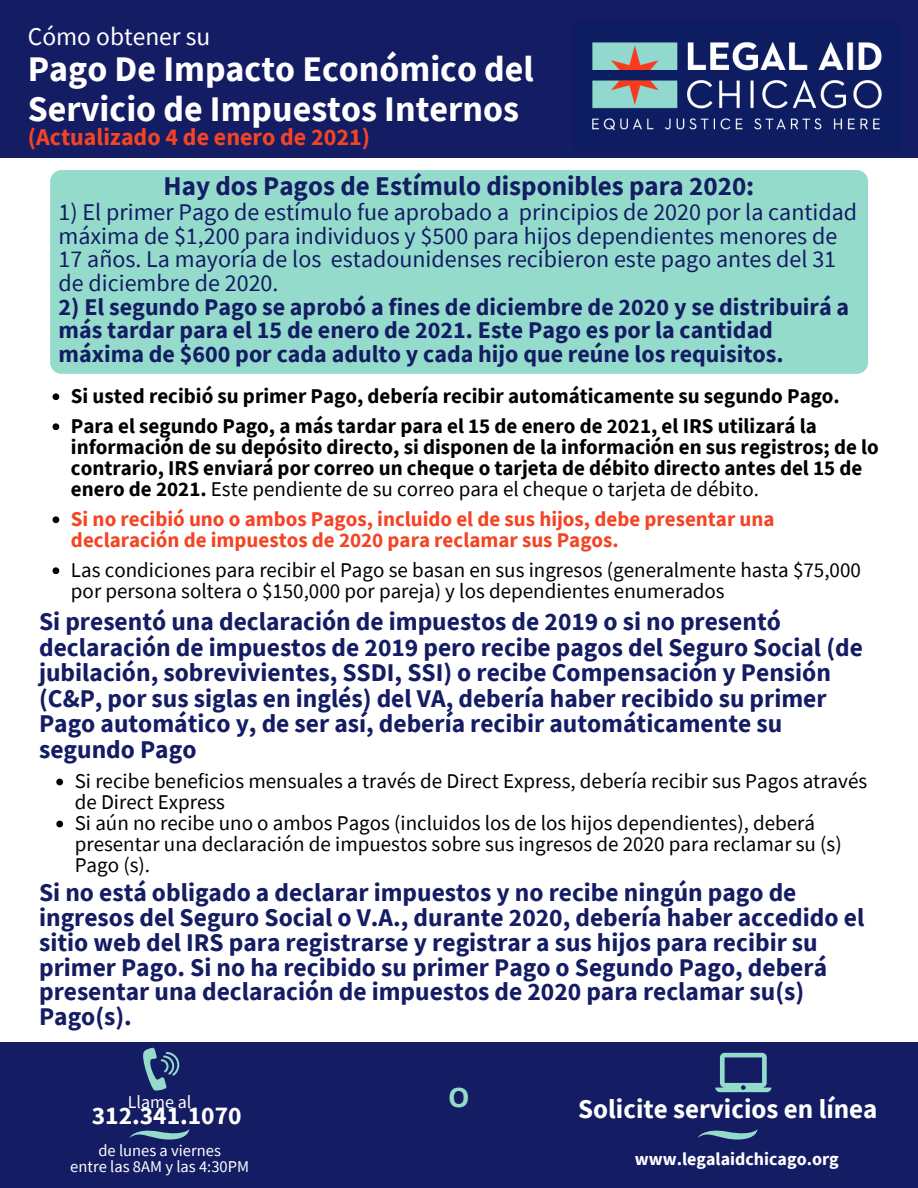
<style>
.page{position:relative;width:918px;height:1188px;background:#fff}
.page>*{position:absolute;margin:0;border:0;box-sizing:border-box;transform-origin:0 0}
.t1{font:700 36px/39.3px "Source Sans Pro";color:#fff}
.t2{font:700 27px "Source Sans Pro";color:#141c64}
.t3{font:700 27px "Source Sans Pro";color:#fff}
.t4{font:700 27px "Open Sans";color:#94dbcb}
.t5{font:700 25.5px/25.5px "Source Sans Pro";color:#141c64}
.t6{font:25.5px "Source Sans Pro";color:#fff}
.t7{font:700 25.5px "Source Sans Pro";color:#fff}
.t8{font:24px/23.7px "Source Sans Pro";color:#141c64}
.t9{font:700 24px/23.7px "Source Sans Pro";color:#141c64}
.t10{font:700 24px "Source Sans Pro";color:#f44424}
.t11{font:21px/21px "Source Sans Pro";color:#000}
.t12{font:700 21px/21px "Source Sans Pro";color:#000}
.t13{font:700 21px/21px "Source Sans Pro";color:#f44424}
.t14{font:700 18px "Source Sans Pro";color:#fff}
.t15{font:18px "Source Sans Pro";color:#fff}
.t16{font:16.5px "Source Sans Pro";color:#fff}
.s1{font-weight:400}
</style>
<div class="page">
<div style="left:0;top:0;width:918px;height:159px;background:#141c64"></div>
<div style="left:0;top:1031px;width:918px;height:157px;background:#141c64"></div>
<div style="left:0;top:158px;width:918px;height:884px;background:#fff"></div>
<img style="left:592px;top:42px;width:290px;height:89px">
<svg style="left:698px;top:1129px;width:60px;height:11px"></svg>
<svg style="left:715px;top:1053px;width:56px;height:39px"></svg>
<svg style="left:143px;top:1047px;width:36px;height:44px"></svg>
<svg style="left:129px;top:1129px;width:61px;height:11px"></svg>
<div style="left:50px;top:170px;width:818px;height:204px;background:#94dbcb;border-radius:11px"></div>
<svg style="left:53px;top:393px;width:6px;height:7px"></svg>
<svg style="left:53px;top:423px;width:6px;height:7px"></svg>
<svg style="left:53px;top:516px;width:6px;height:7px"></svg>
<svg style="left:53px;top:567px;width:6px;height:7px"></svg>
<svg style="left:56px;top:779px;width:7px;height:6px"></svg>
<svg style="left:56px;top:821px;width:7px;height:6px"></svg>
<p class="t6" style="left:28px;top:20px;width:184px">Cómo obtener su</p>
<p class="t1" style="left:28px;top:49px;width:508px">Pago De Impacto Económico del<br>Servicio de Impuestos Internos</p>
<p class="t10" style="left:28px;top:121px;width:344px">(Actualizado 4 de enero de 2021)</p>
<p class="t2" style="left:164px;top:169px;width:592px">Hay dos Pagos de Estímulo disponibles para 2020:</p>
<p class="t8" style="left:59px;top:200px;width:800px">1) El primer Pago de estímulo fue aprobado a principios de 2020 por la cantidad máxima de $1,200 para individuos y $500 para hijos dependientes menores de 17 años. La mayoría de los estadounidenses recibieron este pago antes del 31 de diciembre de 2020.</p>
<p class="t9" style="left:59px;top:294px;width:792px">2) El segundo Pago se aprobó a fines de diciembre de 2020 y se distribuirá a más tardar para el 15 de enero de 2021. Este Pago es por la cantidad máxima de $600 por cada adulto y cada hijo que reúne los requisitos.</p>
<p class="t12" style="left:71px;top:385px;width:770px">Si usted recibió su primer Pago, debería recibir automáticamente su segundo Pago.</p>
<p class="t12" style="left:71px;top:415px;width:809px">Para el segundo Pago, a más tardar para el 15 de enero de 2021, el IRS utilizará la información de su depósito directo, si disponen de la información en sus registros; de lo contrario, IRS enviará por correo un cheque o tarjeta de débito directo antes del 15 de enero de 2021. <span class="s1">Este pendiente de su correo para el cheque o tarjeta de débito.</span></p>
<p class="t13" style="left:71px;top:508px;width:705px">Si no recibió uno o ambos Pagos, incluido el de sus hijos, debe presentar una declaración de impuestos de 2020 para reclamar sus Pagos.</p>
<p class="t11" style="left:71px;top:559px;width:791px">Las condiciones para recibir el Pago se basan en sus ingresos (generalmente hasta $75,000 por persona soltera o $150,000 por pareja) y los dependientes enumerados</p>
<p class="t5" style="left:39px;top:608px;width:825px">Si presentó una declaración de impuestos de 2019 o si no presentó declaración de impuestos de 2019 pero recibe pagos del Seguro Social (de jubilación, sobrevivientes, SSDI, SSI) o recibe Compensación y Pensión (C&amp;P, por sus siglas en inglés) del VA, debería haber recibido su primer Pago automático y, de ser así, debería recibir automáticamente su segundo Pago</p>
<p class="t11" style="left:75px;top:770px;width:794px">Si recibe beneficios mensuales a través de Direct Express, debería recibir sus Pagos através de Direct Express</p>
<p class="t11" style="left:75px;top:812px;width:769px">Si aún no recibe uno o ambos Pagos (incluidos los de los hijos dependientes), deberá presentar una declaración de impuestos sobre sus ingresos de 2020 para reclamar su (s)<br>Pago (s).</p>
<p class="t5" style="left:39px;top:880px;width:827px;line-height:24.8px">Si no está obligado a declarar impuestos y no recibe ningún pago de ingresos del Seguro Social o V.A., durante 2020, debería haber accedido el sitio web del IRS para registrarse y registrar a sus hijos para recibir su primer Pago. Si no ha recibido su primer Pago o Segundo Pago, deberá presentar una declaración de impuestos de 2020 para reclamar su(s)<br>Pago(s).</p>
<p class="t15" style="left:128px;top:1090px;width:65px">Llame al</p>
<p class="t16" style="left:98px;top:1140px;width:124px">de lunes a viernes</p>
<p class="t16" style="left:70px;top:1156px;width:180px">entre las 8AM y las 4:30PM</p>
<p class="t7" style="left:92px;top:1099px;width:151px">312.341.1070</p>
<p class="t4" style="left:448px;top:1078px;width:23px">O</p>
<p class="t3" style="left:578px;top:1091px;width:301px">Solicite servicios en línea</p>
<p class="t14" style="left:635px;top:1147px;width:206px">www.legalaidchicago.org</p>
</div>
